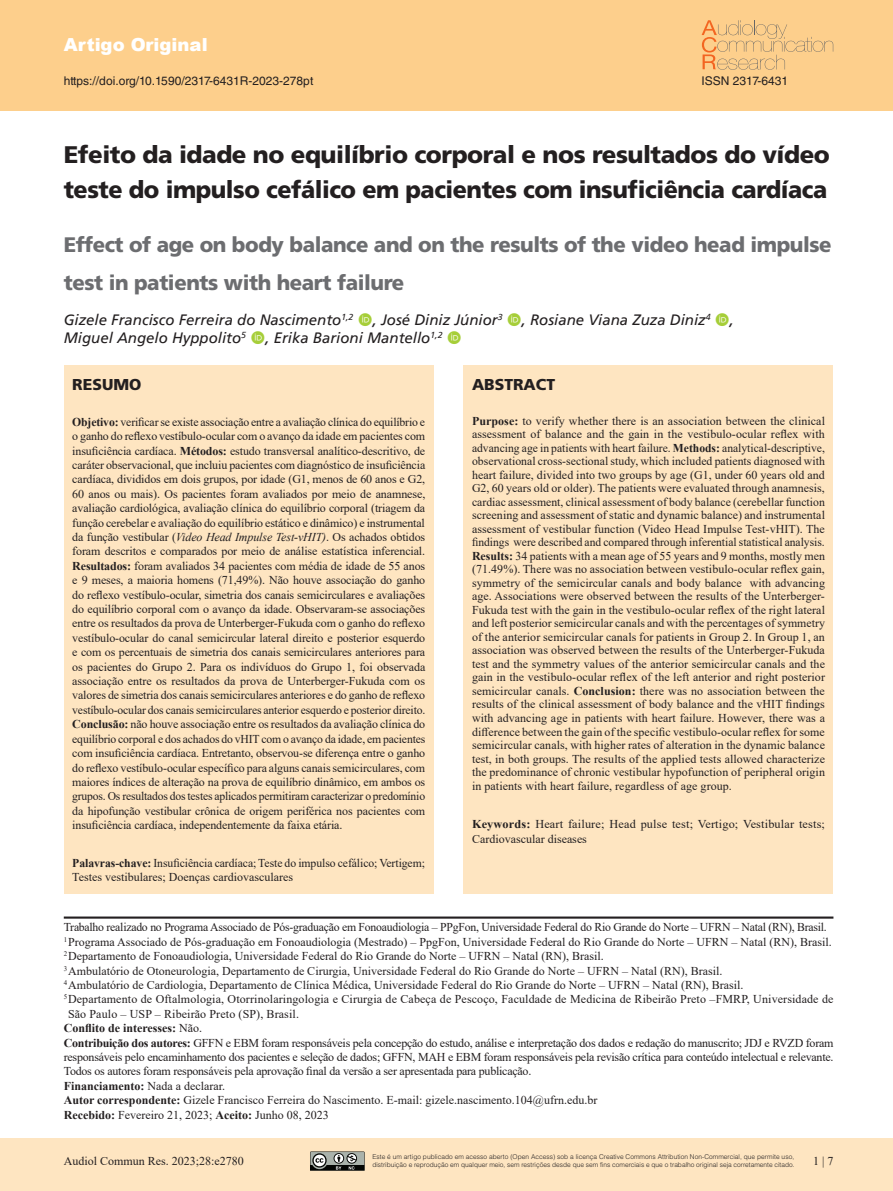
<style>
.page{position:relative;width:893px;height:1191px;background:#fff}
.page>*{position:absolute;margin:0;border:0;box-sizing:border-box;transform-origin:0 0}
.ArticleTitle{font:900 24px/34.5px "Frutiger LT Std";letter-spacing:-.02em;color:#231f20}
.ArticleTitle-Trans1{font:900 21px/37.5px "Frutiger LT Std";letter-spacing:-.02em;color:#6c6d70}
.t1{font:900 18px "Arial";color:#fff}
.AbstractTitle-Trans1{font:900 15.75px "Frutiger LT Std";color:#231f20}
.AbstractTitle{font:900 15.75px "Frutiger LT Std";color:#231f20}
.Authors{font:italic 15px "Frutiger LT";color:#231f20}
.Abstract{font:12px/14.4px "Times New Roman";letter-spacing:-.01em;color:#231f20;text-align:justify}
.Abstract-Trans1{font:12px/13.5px "Times New Roman";letter-spacing:.005em;color:#231f20;text-align:justify}
.Affiliations{font:12px/14.4px "Times New Roman";color:#231f20}
.fnAuthor-notesContri{font:12px/14.4px "Times New Roman";letter-spacing:-.02em;color:#231f20;text-align:justify}
.fnArticleOther{font:12px "Times New Roman";letter-spacing:-.02em;color:#231f20}
.Keywords{font:12px/14.4px "Times New Roman";letter-spacing:-.005em;color:#231f20}
.Correspondence{font:12px "Times New Roman";color:#231f20}
.Keywords-Trans1{font:12px/14.4px "Times New Roman";letter-spacing:.015em;color:#231f20}
.t2{font:12px "Helvetica LT Std";color:#231f20}
.History{font:12px "Times New Roman";color:#231f20}
.fnFinancial-disclosu{font:700 12px "Times New Roman";color:#231f20}
.fnConflict{font:700 12px "Times New Roman";color:#231f20}
.t3{font:300 6.6px/7.9px "Helvetica LT Std";color:#231f20}
.s1{font-weight:700}
.s2{font-style:italic}
.s3{font-weight:400}
</style>
<div class="page">
<div style="left:0;top:0;width:893px;height:111px;background:#fdcf8c"></div>
<svg style="left:702px;top:20px;width:131px;height:50px"></svg>
<div style="left:0;top:1138px;width:893px;height:53px;background:#fee5c1"></div>
<svg style="left:310px;top:1151px;width:55px;height:20px"></svg>
<div style="left:64px;top:365px;width:370px;height:529px;background:#fee5c1"></div>
<div style="left:463px;top:365px;width:370px;height:529px;background:#fee5c1"></div>
<hr style="left:64px;top:916px;width:769px;height:2px;background:#231f20">
<h3 class="t1" style="left:64px;top:32px;width:145px">Artigo Original</h3>
<p class="t2" style="left:64px;top:74px;width:251px">https://doi.org/10.1590/2317-6431R-2023-278pt</p>
<p class="t2" style="left:701px;top:74px;width:88px">ISSN 2317-6431</p>
<p class="ArticleTitle" style="left:64px;top:138px;width:768px">Efeito da idade no equilíbrio corporal e nos resultados do vídeo teste do impulso cefálico em pacientes com insuficiência cardíaca</p>
<p class="ArticleTitle-Trans1" style="left:64px;top:226px;width:769px">Effect of age on body balance and on the results of the video head impulse test in patients with heart failure</p>
<p class="Authors" style="left:64px;top:311px;width:291px">Gizele Francisco Ferreira do Nascimento<sup>1,2</sup></p>
<p class="Authors" style="left:373px;top:311px;width:131px">, José Diniz Júnior<sup>3</sup></p>
<p class="Authors" style="left:522px;top:311px;width:190px">, Rosiane Viana Zuza Diniz<sup>4</sup></p>
<p class="Authors" style="left:730px;top:311px;width:6px">,</p>
<p class="Authors" style="left:64px;top:329px;width:184px">Miguel Angelo Hyppolito<sup>5</sup></p>
<p class="Authors" style="left:265px;top:329px;width:179px">, Erika Barioni Mantello<sup>1,2</sup></p>
<p class="AbstractTitle" style="left:72px;top:375px;width:71px">RESUMO</p>
<p class="Abstract" style="left:72px;top:414px;width:355px"><span class="s1">Objetivo:</span> verificar se existe associação entre a avaliação clínica do equilíbrio e o ganho do reflexo vestíbulo-ocular com o avanço da idade em pacientes com insuficiência cardíaca. <span class="s1">Métodos:</span> estudo transversal analítico-descritivo, de caráter observacional, que incluiu pacientes com diagnóstico de insuficiência cardíaca, divididos em dois grupos, por idade (G1, menos de 60 anos e G2, 60 anos ou mais). Os pacientes foram avaliados por meio de anamnese, avaliação cardiológica, avaliação clínica do equilíbrio corporal (triagem da função cerebelar e avaliação do equilíbrio estático e dinâmico) e instrumental da função vestibular (<span class="s2">Video Head Impulse Test-vHIT)</span>. Os achados obtidos foram descritos e comparados por meio de análise estatística inferencial.<br><span class="s1">Resultados:</span> foram avaliados 34 pacientes com média de idade de 55 anos e 9 meses, a maioria homens (71,49%). Não houve associação do ganho do reflexo vestíbulo-ocular, simetria dos canais semicirculares e avaliações do equilíbrio corporal com o avanço da idade. Observaram-se associações entre os resultados da prova de Unterberger-Fukuda com o ganho do reflexo vestíbulo-ocular do canal semicircular lateral direito e posterior esquerdo e com os percentuais de simetria dos canais semicirculares anteriores para os pacientes do Grupo 2. Para os indivíduos do Grupo 1, foi observada associação entre os resultados da prova de Unterberger-Fukuda com os valores de simetria dos canais semicirculares anteriores e do ganho de reflexo vestíbulo-ocular dos canais semicirculares anterior esquerdo e posterior direito.<br><span class="s1">Conclusão:</span> não houve associação entre os resultados da avaliação clínica do equilíbrio corporal e dos achados do vHIT com o avanço da idade, em pacientes com insuficiência cardíaca. Entretanto, observou-se diferença entre o ganho do reflexo vestíbulo-ocular específico para alguns canais semicirculares, com maiores índices de alteração na prova de equilíbrio dinâmico, em ambos os grupos. Os resultados dos testes aplicados permitiram caracterizar o predomínio da hipofunção vestibular crônica de origem periférica nos pacientes com insuficiência cardíaca, independentemente da faixa etária.</p>
<p class="Keywords" style="left:72px;top:855px;width:354px"><span class="s1">Palavras-chave:</span> Insuficiência cardíaca; Teste do impulso cefálico; Vertigem;<br>Testes vestibulares; Doenças cardiovasculares</p>
<p class="AbstractTitle-Trans1" style="left:472px;top:375px;width:85px">ABSTRACT</p>
<p class="Abstract-Trans1" style="left:472px;top:414px;width:355px"><span class="s1">Purpose:</span> to verify whether there is an association between the clinical assessment of balance and the gain in the vestibulo-ocular reflex with advancing age in patients with heart failure. <span class="s1">Methods:</span> analytical-descriptive, observational cross-sectional study, which included patients diagnosed with heart failure, divided into two groups by age (G1, under 60 years old and G2, 60 years old or older). The patients were evaluated through anamnesis, cardiac assessment, clinical assessment of body balance (cerebellar function screening and assessment of static and dynamic balance) and instrumental assessment of vestibular function (Video Head Impulse Test-vHIT). The findings were described and compared through inferential statistical analysis.<br><span class="s1">Results:</span> 34 patients with a mean age of 55 years and 9 months, mostly men (71.49%). There was no association between vestibulo-ocular reflex gain, symmetry of the semicircular canals and body balance with advancing age. Associations were observed between the results of the Unterberger-Fukuda test with the gain in the vestibulo-ocular reflex of the right lateral and left posterior semicircular canals and with the percentages of symmetry of the anterior semicircular canals for patients in Group 2. In Group 1, an association was observed between the results of the Unterberger-Fukuda test and the symmetry values of the anterior semicircular canals and the gain in the vestibulo-ocular reflex of the left anterior and right posterior semicircular canals. <span class="s1">Conclusion:</span> there was no association between the results of the clinical assessment of body balance and the vHIT findings with advancing age in patients with heart failure. However, there was a difference between the gain of the specific vestibulo-ocular reflex for some semicircular canals, with higher rates of alteration in the dynamic balance test, in both groups. The results of the applied tests allowed characterize the predominance of chronic vestibular hypofunction of peripheral origin in patients with heart failure, regardless of age group.</p>
<p class="Keywords-Trans1" style="left:472px;top:816px;width:355px"><span class="s1">Keywords:</span> Heart failure; Head pulse test; Vertigo; Vestibular tests;<br>Cardiovascular diseases</p>
<p class="fnArticleOther" style="left:64px;top:919px;width:764px">Trabalho realizado no Programa Associado de Pós-graduação em Fonoaudiologia – PPgFon, Universidade Federal do Rio Grande do Norte – UFRN – Natal (RN), Brasil.</p>
<p class="Affiliations" style="left:64px;top:934px;width:770px"><sup>1</sup>Programa Associado de Pós-graduação em Fonoaudiologia (Mestrado) – PpgFon, Universidade Federal do Rio Grande do Norte – UFRN – Natal (RN), Brasil.</p>
<p class="Affiliations" style="left:64px;top:948px;width:542px"><sup>2</sup>Departamento de Fonoaudiologia, Universidade Federal do Rio Grande do Norte – UFRN – Natal (RN), Brasil.</p>
<p class="Affiliations" style="left:64px;top:963px;width:660px"><sup>3</sup>Ambulatório de Otoneurologia, Departamento de Cirurgia, Universidade Federal do Rio Grande do Norte – UFRN – Natal (RN), Brasil.</p>
<p class="Affiliations" style="left:64px;top:977px;width:681px"><sup>4</sup>Ambulatório de Cardiologia, Departamento de Clínica Médica, Universidade Federal do Rio Grande do Norte – UFRN – Natal (RN), Brasil.</p>
<p class="Affiliations" style="left:68px;top:991px;width:767px;text-indent:-4px"><sup>5</sup>Departamento de Oftalmologia, Otorrinolaringologia e Cirurgia de Cabeça de Pescoço, Faculdade de Medicina de Ribeirão Preto –FMRP, Universidade de<br>São Paulo – USP – Ribeirão Preto (SP), Brasil.</p>
<p class="fnConflict" style="left:64px;top:1019px;width:140px">Conflito de interesses: <span class="s3">Não.</span></p>
<p class="fnAuthor-notesContri" style="left:64px;top:1035px;width:771px"><span class="s1">Contribuição dos autores:</span> GFFN e EBM foram responsáveis pela concepção do estudo, análise e interpretação dos dados e redação do manuscrito; JDJ e RVZD foram responsáveis pelo encaminhamento dos pacientes e seleção de dados; GFFN, MAH e EBM foram responsáveis pela revisão crítica para conteúdo intelectual e relevante.<br>Todos os autores foram responsáveis pela aprovação final da versão a ser apresentada para publicação.</p>
<p class="fnFinancial-disclosu" style="left:64px;top:1077px;width:163px">Financiamento: <span class="s3">Nada a declarar.</span></p>
<p class="Correspondence" style="left:64px;top:1091px;width:535px"><span class="s1">Autor correspondente:</span> Gizele Francisco Ferreira do Nascimento. E-mail: gizele.nascimento.104@ufrn.edu.br</p>
<p class="History" style="left:64px;top:1106px;width:266px"><span class="s1">Recebido:</span> Fevereiro 21, 2023; <span class="s1">Aceito:</span> Junho 08, 2023</p>
<p class="t3" style="left:372px;top:1152px;width:424px">Este é um artigo publicado em acesso aberto (Open Access) sob a licença Creative Commons Attribution Non-Commercial, que permite uso, distribuição e reprodução em qualquer meio, sem restrições desde que sem fins comerciais e que o trabalho original seja corretamente citado.</p>
<p class="Abstract" style="left:64px;top:1153px;width:182px">Audiol Commun Res. 2023;28:e2780</p>
<p class="Abstract" style="left:813px;top:1153px;width:22px">1 | 7</p>
</div>
